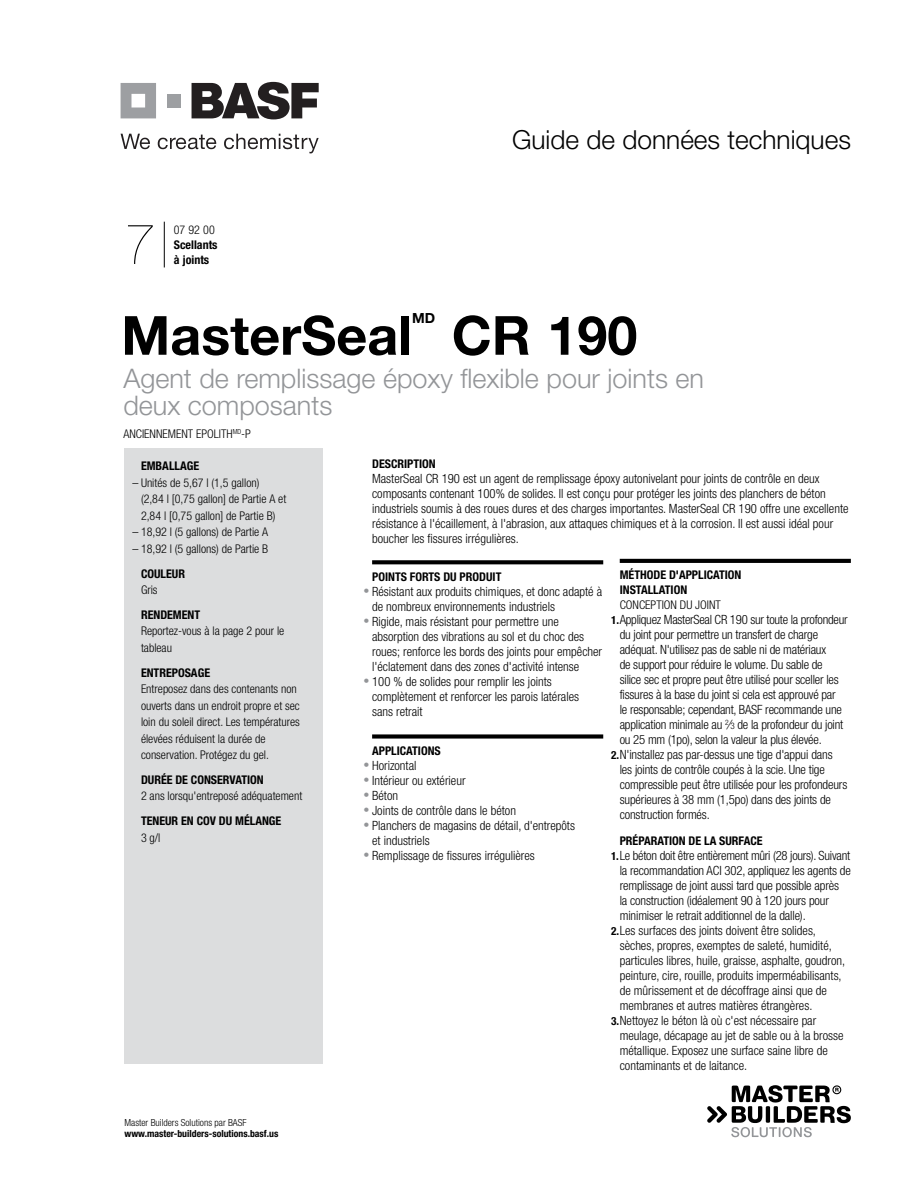
<style>
.page{position:relative;width:918px;height:1188px;background:#fff}
.page>*{position:absolute;margin:0;border:0;box-sizing:border-box;transform-origin:0 0}
.t1{font:200 57px "Helvetica Neue LT Std";color:#000}
.t2{font:700 54px "Helvetica Neue LT Std";color:#000}
.t3{font:300 27px/27px "Helvetica Neue LT Std";color:#939598}
.t4{font:300 26.25px "Helvetica Neue LT Std";color:#000}
.t5{font:700 13.95px "Helvetica Neue LT Std";color:#000}
.t6{font:300 condensed 12.75px/15px "Helvetica Neue LT Std";color:#000}
.t7{font:300 condensed 12px/16.5px "Helvetica Neue LT Std";color:#000}
.t8{font:700 condensed 12px/15px "Helvetica Neue LT Std";color:#000}
.t9{font:700 condensed 9.75px "Helvetica Neue LT Std";color:#000}
.t10{font:300 condensed 9.75px "Helvetica Neue LT Std";color:#000}
.s1{font-size:12px;color:#939598}
.s2{font-weight:700;font-size:11.25px}
.s3{font-size:9px}
</style>
<div class="page">
<div style="left:125px;top:448px;width:198px;height:616px;background:#dcddde"></div>
<svg style="left:372px;top:560px;width:231px;height:4px"></svg>
<svg style="left:620px;top:559px;width:231px;height:4px"></svg>
<div style="left:372px;top:734px;width:231px;height:5px;background:#000"></div>
<hr style="left:164px;top:222px;width:1px;height:45px;background:#000">
<svg style="left:707px;top:1085px;width:144px;height:52px"></svg>
<svg style="left:121px;top:83px;width:35px;height:35px"></svg>
<div style="left:167px;top:94px;width:14px;height:14px;background:#9d9fa2"></div>
<svg style="left:192px;top:82px;width:127px;height:37px"></svg>
<svg style="left:121px;top:134px;width:29px;height:15px"></svg>
<svg style="left:158px;top:135px;width:58px;height:14px"></svg>
<svg style="left:224px;top:134px;width:95px;height:19px"></svg>
<h1 class="t1" style="left:125px;top:211px;width:33px">7</h1>
<p class="t7" style="left:174px;top:221px;width:42px">07 92 00</p>
<p class="t8" style="left:174px;top:237px;width:45px">SCELLANTS</p>
<p class="t8" style="left:174px;top:252px;width:37px">À JOINTS</p>
<h3 class="t4" style="left:512px;top:123px;width:340px">Guide de données techniques</h3>
<h2 class="t2" style="left:121px;top:302px;width:292px">MasterSeal</h2>
<p class="t5" style="left:412px;top:309px;width:25px">MD</p>
<h2 class="t2" style="left:452px;top:302px;width:187px">CR 190</h2>
<h3 class="t3" style="left:123px;top:365px;width:582px">Agent de remplissage époxy flexible pour joints en deux composants</h3>
<p class="t7" style="left:123px;top:425px;width:128px">anciennement Epolith<sup>MD</sup>-P</p>
<p class="t8" style="left:372px;top:456px;width:65px">DESCRIPTION</p>
<p class="t6" style="left:372px;top:471px;width:478px">MasterSeal CR 190 est un agent de remplissage époxy autonivelant pour joints de contrôle en deux composants contenant 100% de solides. Il est conçu pour protéger les joints des planchers de béton industriels soumis à des roues dures et des charges importantes. MasterSeal CR 190 offre une excellente résistance à l'écaillement, à l'abrasion, aux attaques chimiques et à la corrosion. Il est aussi idéal pour boucher les fissures irrégulières.</p>
<p class="t8" style="left:372px;top:569px;width:7px">POINT</p>
<p class="t8" style="left:401px;top:569px;width:97px">S FORTS DU PRODUIT</p>
<p class="t6" style="left:372px;top:584px;width:232px;text-indent:-9px"><span class="s1">•</span> Résistant aux produits chimiques, et donc adapté à de nombreux environnements industriels</p>
<p class="t6" style="left:372px;top:614px;width:232px;text-indent:-9px"><span class="s1">•</span> Rigide, mais résistant pour permettre une absorption des vibrations au sol et du choc des roues; renforce les bords des joints pour empêcher l'éclatement dans des zones d'activité intense</p>
<p class="t6" style="left:372px;top:674px;width:208px;text-indent:-9px"><span class="s1">•</span> 100 % de solides pour remplir les joints complètement et renforcer les parois latérales sans retrait</p>
<p class="t8" style="left:132px;top:458px;width:9px">EM</p>
<p class="t8" style="left:156px;top:458px;width:45px">BALLAGE</p>
<p class="t7" style="left:141px;top:474px;width:147px;text-indent:-9px">– Unités de 5,67 l (1,5 gallon)<br>(2,84 l [0,75 gallon] de Partie A et<br>2,84 l [0,75 gallon] de Partie B)</p>
<p class="t7" style="left:132px;top:524px;width:137px">– 18,92 l (5 gallons) de Partie A</p>
<p class="t7" style="left:132px;top:540px;width:137px">– 18,92 l (5 gallons) de Partie B</p>
<p class="t8" style="left:141px;top:566px;width:45px">COULEUR</p>
<p class="t7" style="left:141px;top:581px;width:18px">Gris</p>
<p class="t8" style="left:141px;top:607px;width:61px">RENDEMENT</p>
<p class="t7" style="left:141px;top:623px;width:145px">Reportez-vous à la page 2 pour le tableau</p>
<p class="t8" style="left:141px;top:665px;width:71px">ENTREPOSAGE</p>
<p class="t7" style="left:141px;top:680px;width:160px">Entreposez dans des contenants non ouverts dans un endroit propre et sec loin du soleil direct. Les températures élevées réduisent la durée de conservation. Protégez du gel.</p>
<p class="t8" style="left:141px;top:772px;width:124px">DURÉE DE CONSERVATION</p>
<p class="t7" style="left:141px;top:788px;width:163px">2 ans lorsqu'entreposé adéquatement</p>
<p class="t8" style="left:141px;top:813px;width:64px">TENEUR EN COV</p>
<p class="t8" style="left:219px;top:813px;width:64px">DU MÉLANGE</p>
<p class="t7" style="left:141px;top:829px;width:21px">3 g/l</p>
<p class="t8" style="left:611px;top:568px;width:132px;text-indent:9px">MÉTHODE D'APPLICATION<br>I NSTALLATION</p>
<p class="t7" style="left:620px;top:597px;width:103px">Conception du joint</p>
<p class="t6" style="left:620px;top:612px;width:229px;text-indent:-9px"><span class="s2">1.</span>Appliquez MasterSeal CR 190 sur toute la profondeur du joint pour permettre un transfert de charge adéquat. N'utilisez pas de sable ni de matériaux<br>de support pour réduire le volume. Du sable de<br>silice sec et propre peut être utilisé pour sceller les fissures à la base du joint si cela est approuvé par<br>le responsable; cependant, BASF recommande une application minimale au <sup>2</sup>⁄<span class="s3">3</span> de la profondeur du joint ou 25 mm (1po), selon la valeur la plus élevée.</p>
<p class="t6" style="left:620px;top:747px;width:229px;text-indent:-9px"><span class="s2">2.</span> N 'installez pas par-dessus une tige d'appui dans les joints de contrôle coupés à la scie. Une tige compressible peut être utilisée pour les profondeurs supérieures à 38 mm (1,5po) dans des joints de construction formés.</p>
<p class="t8" style="left:611px;top:833px;width:153px">PRÉPARATION DE LA SURFACE</p>
<p class="t6" style="left:620px;top:848px;width:233px;text-indent:-9px"><span class="s2">1.</span> Le béton doit être entièrement mûri (28 jours). Suivant la recommandation ACI 302, appliquez les agents de remplissage de joint aussi tard que possible après<br>la construction (idéalement 90 à 120 jours pour minimiser le retrait additionnel de la dalle).</p>
<p class="t6" style="left:620px;top:923px;width:227px;text-indent:-9px"><span class="s2">2.</span> Les surfaces des joints doivent être solides, sèches, propres, exemptes de saleté, humidité, particules libres, huile, graisse, asphalte, goudron, peinture, cire, rouille, produits imperméabilisants, de mûrissement et de décoffrage ainsi que de membranes et autres matières étrangères.</p>
<p class="t6" style="left:620px;top:1013px;width:225px;text-indent:-9px"><span class="s2">3.</span> Nettoyez le béton là où c'est nécessaire par meulage, décapage au jet de sable ou à la brosse métallique. Exposez une surface saine libre de contaminants et de laitance.</p>
<p class="t8" style="left:372px;top:743px;width:69px">APPLICATIONS</p>
<p class="t6" style="left:363px;top:758px;width:55px"><span class="s1">•</span> Horizontal</p>
<p class="t6" style="left:363px;top:773px;width:104px"><span class="s1">•</span> Intérieur ou extérieur</p>
<p class="t6" style="left:363px;top:788px;width:36px"><span class="s1">•</span> Béton</p>
<p class="t6" style="left:363px;top:803px;width:154px"><span class="s1">•</span> Joints de contrôle dans le béton</p>
<p class="t6" style="left:372px;top:818px;width:204px;text-indent:-9px"><span class="s1">•</span> Planchers de magasins de détail, d'entrepôts et industriels</p>
<p class="t6" style="left:363px;top:848px;width:173px"><span class="s1">•</span> Remplissage de fissures irrégulières</p>
<p class="t10" style="left:125px;top:1117px;width:124px">Master Builders Solutions par BASF</p>
<p class="t9" style="left:125px;top:1128px;width:155px">WWW.MASTER-BUILDERS-SOLUTIONS.BASF.US</p>
</div>
